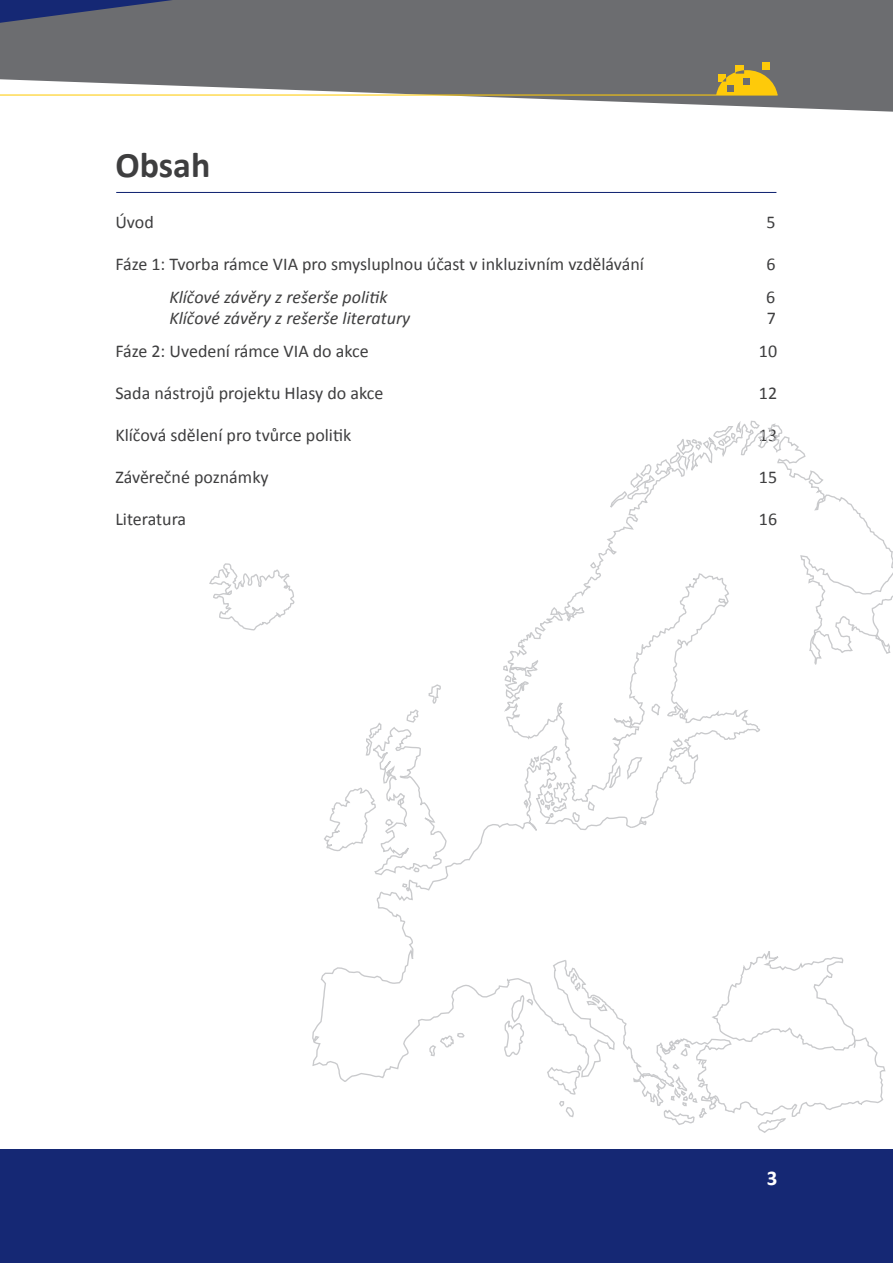
<style>
.page{position:relative;width:893px;height:1263px;background:#fff}
.page>*{position:absolute;margin:0;border:0;box-sizing:border-box;transform-origin:0 0}
.t1{font:700 36px "Calibri";color:#3e3e3f}
.t2{font:700 21px "Calibri";color:#fff}
.t3{font:18px "Calibri";color:#3e3e3f}
.t4{font:italic 18px "Calibri";color:#3e3e3f}
</style>
<div class="page">
<hr style="left:116px;top:192px;width:660px;height:1px;background:#152874">
<svg style="left:0;top:0;width:893px;height:112px;background:#828385"></svg>
<svg style="left:0;top:0;width:173px;height:23px;background:#404a71"></svg>
<hr style="left:0;top:95px;width:778px;height:1px;background:#feca0a">
<div style="left:762px;top:62px;width:8px;height:8px;background:#feca0a"></div>
<div style="left:736px;top:65px;width:8px;height:9px;background:#feca0a"></div>
<svg style="left:716px;top:70px;width:62px;height:25px;background:#d2ae28"></svg>
<svg style="left:209px;top:563px;width:86px;height:68px"></svg>
<svg style="left:504px;top:421px;width:278px;height:316px"></svg>
<svg style="left:503px;top:664px;width:12px;height:36px"></svg>
<svg style="left:549px;top:606px;width:10px;height:10px"></svg>
<svg style="left:589px;top:561px;width:9px;height:8px"></svg>
<svg style="left:750px;top:421px;width:10px;height:9px"></svg>
<svg style="left:609px;top:422px;width:133px;height:113px"></svg>
<svg style="left:345px;top:684px;width:96px;height:118px"></svg>
<svg style="left:775px;top:435px;width:118px;height:256px"></svg>
<svg style="left:615px;top:951px;width:271px;height:182px"></svg>
<svg style="left:312px;top:802px;width:303px;height:316px"></svg>
<svg style="left:523px;top:703px;width:257px;height:136px"></svg>
<div style="left:0;top:1150px;width:893px;height:113px;background:#152874"></div>
<h1 class="t1" style="left:115px;top:143px;width:96px">Obsah</h1>
<p class="t3" style="left:115px;top:211px;width:40px">Úvod</p>
<p class="t3" style="left:766px;top:211px;width:11px">5</p>
<p class="t3" style="left:115px;top:253px;width:530px">Fáze 1: Tvorba rámce VIA pro smysluplnou účast v inkluzivním vzdělávání</p>
<p class="t3" style="left:766px;top:253px;width:11px">6</p>
<p class="t4" style="left:169px;top:286px;width:220px">Klíčové závěry z rešerše politik</p>
<p class="t3" style="left:766px;top:286px;width:11px">6</p>
<p class="t4" style="left:169px;top:307px;width:242px">Klíčové závěry z rešerše literatury</p>
<p class="t3" style="left:767px;top:307px;width:11px">7</p>
<p class="t3" style="left:115px;top:340px;width:255px">Fáze 2: Uvedení rámce VIA do akce</p>
<p class="t3" style="left:759px;top:340px;width:20px">10</p>
<p class="t3" style="left:115px;top:382px;width:270px">Sada nástrojů projektu Hlasy do akce</p>
<p class="t3" style="left:759px;top:382px;width:20px">12</p>
<p class="t3" style="left:115px;top:424px;width:237px">Klíčová sdělení pro tvůrce politik</p>
<p class="t3" style="left:759px;top:424px;width:20px">13</p>
<p class="t3" style="left:115px;top:466px;width:155px">Závěrečné poznámky</p>
<p class="t3" style="left:759px;top:466px;width:20px">15</p>
<p class="t3" style="left:115px;top:508px;width:72px">Literatura</p>
<p class="t3" style="left:759px;top:508px;width:20px">16</p>
<p class="t2" style="left:767px;top:1165px;width:12px">3</p>
</div>
